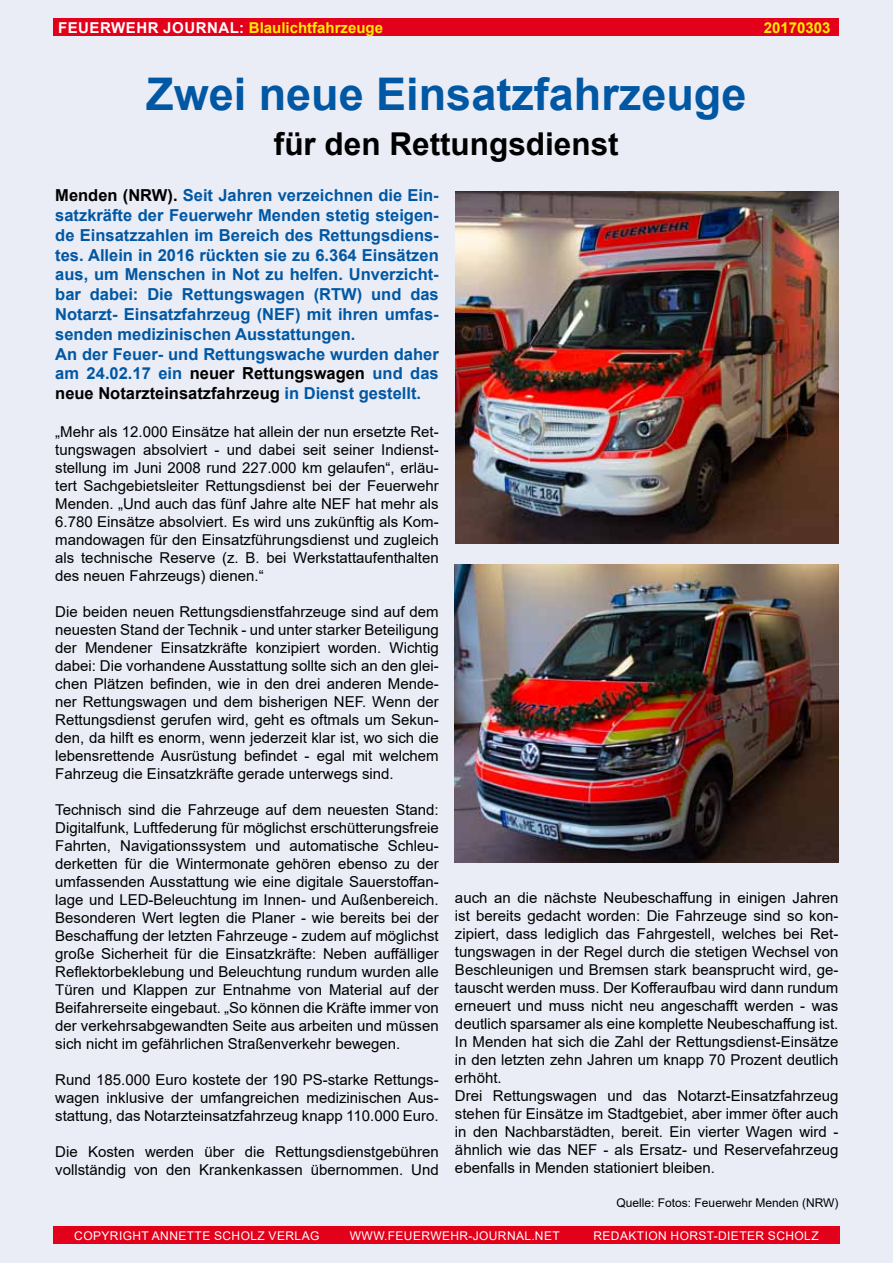
<style>
.page{position:relative;width:893px;height:1263px;background:#eaecf6}
.page>*{position:absolute;margin:0;border:0;box-sizing:border-box;transform-origin:0 0}
.t1{font:700 45px "Arial";color:#0057a3}
.t2{font:700 31.5px "Arial";color:#000}
.t3{font:700 16.5px/19.8px "Arial";color:#0057a3}
.t4{font:700 16.5px "Arial";color:#000}
.t5{font:15px/18px "Arial";color:#000;text-align:justify}
.t6{font:700 15px "Arial";letter-spacing:.02em;color:#ffed00}
.t7{font:700 15px "Arial";color:#ffed00}
.t8{font:12px "Arial";letter-spacing:.035em;color:#fff}
.t9{font:12px "Arial";color:#000}
.s1{color:#fff}
.s2{color:#000}
</style>
<div class="page">
<div style="left:53px;top:1226px;width:787px;height:18px;background:#e2001a"></div>
<div style="left:54px;top:18px;width:785px;height:18px;background:#e2001a"></div>
<img style="left:455px;top:192px;width:384px;height:352px">
<img style="left:454px;top:565px;width:384px;height:297px">
<p class="t6" style="left:58px;top:17px;width:327px"><span class="s1">Feuerwehr Journal:</span> Blaulichtfahrzeuge</p>
<p class="t7" style="left:764px;top:17px;width:68px">20170303</p>
<h1 class="t1" style="left:146px;top:63px;width:602px">Zwei neue Einsatzfahrzeuge</h1>
<h2 class="t2" style="left:274px;top:122px;width:346px">für den Rettungsdienst</h2>
<p class="t4" style="left:55px;top:184px;width:87px">Menden (NRW</p>
<p class="t3" style="left:55px;top:186px;width:385px;text-indent:112px"><span class="s2">).</span> Seit Jahren verzeichnen die Ein&shy;satzkräfte der Feuerwehr Menden stetig steigen&shy;de Einsatzzahlen im Bereich des Rettungsdiens&shy;tes. Allein in 2016 rückten sie zu 6.364 Einsätzen aus, um Menschen in Not zu helfen. Unverzicht&shy;bar dabei: Die Rettungswagen (RTW) und das Notarzt- Einsatzfahrzeug (NE F) mit ihren umfas&shy;senden medizinischen Ausstattungen.<br>An der Feuer- und Rettungswache wurden daher am 24.02.17 ein <span class="s2">neuer Rettungswagen</span> und das <span class="s2">neue Notarzteinsatzfahrzeug</span> in Dienst gestellt.</p>
<p class="t5" style="left:55px;top:423px;width:385px">„Mehr als 12.000 Einsätze hat allein der nun ersetzte Ret&shy;tungswagen absolviert - und dabei seit seiner I ndienst&shy;stellung im Juni 2008 rund 227.000 km gelaufen“, erläu&shy;tert Sachgebietsleiter Rettungsdienst bei der Feuerwehr Menden. „U nd auch das fünf Jahre alte NEF</p>
<p class="t5" style="left:55px;top:495px;width:385px;text-indent:300px">hat mehr als 6.780 Einsätze absolviert. Es wird uns zukünftig als Kom&shy;mandowagen für den Einsatzführungsdienst und zugleich als technische Reserve (z. B. bei Werkstattaufenthalten des neuen Fahrzeugs) dienen.“</p>
<p class="t5" style="left:55px;top:603px;width:385px">Die beiden neuen Rettungsdienstfahrzeuge sind auf dem neuesten Stand der Technik - und unter starker Beteiligung der Mendener Einsatzkräfte konzipiert worden. Wichtig dabei: Die vorhandene Ausstattung sollte sich an den glei&shy;chen Plätzen befinden, wie in den drei anderen Mende&shy;ner Rettungswagen und dem bisherigen NEF</p>
<p class="t5" style="left:55px;top:693px;width:385px;text-indent:307px">. Wenn der Rettungsdienst gerufen wird, geht es oftmals um Sekun&shy;den, da hilft es enorm, wenn jederzeit klar ist, wo sich die lebensrettende Ausrüstung befindet - egal mit welchem Fahrzeug die Einsatzkräfte gerade unterwegs sind.</p>
<p class="t5" style="left:55px;top:801px;width:385px">Technisch sind die Fahrzeuge auf dem neuesten Stand:<br>Digitalfunk, Luftfederung für möglichst erschütterungsfreie Fahrten, Navigationssystem und automatische Schleu&shy;derketten für die Wintermonate gehören ebenso zu der umfassenden Ausstattung wie eine digitale Sauerstoffan&shy;lage und LED</p>
<p class="t5" style="left:455px;top:888px;width:385px;text-align:left">auch an die nächste Neubeschaffung in einigen Jahren ist bereits gedacht worden: Die Fahrzeuge sind so kon&shy;zipiert, dass lediglich das Fahrgestell, welches bei Ret&shy;tungswagen in der Regel durch die stetigen Wechsel von Beschleunigen und Bremsen stark beansprucht wird, ge&shy;tauscht werden muss. Der Kofferaufbau wird dann rundum erneuert und muss nicht neu angeschafft werden - was deutlich sparsamer als eine komplette Neubeschaffung ist.<br>I n Menden hat sich die Zahl der Rettungsdienst-Einsätze in den letzten zehn Jahren um knapp 70 Prozent deutlich erhöht.<br>Drei Rettungswagen und das N otarzt-Einsatzfahrzeug stehen für Einsätze im Stadtgebiet, aber immer öfter auch in den Nachbarstädten, bereit. Ein vierter Wagen wird - ähnlich wie das NEF</p>
<p class="t5" style="left:55px;top:891px;width:385px;text-indent:93px">-Beleuchtung im I nnen- und Außenbereich.<br>Besonderen Wert legten die Planer - wie bereits bei der Beschaffung der letzten Fahrzeuge - zudem auf möglichst große Sicherheit für die Einsatzkräfte: Neben auffälliger Reflektorbeklebung und Beleuchtung rundum wurden alle Türen und Klappen zur Entnahme von Material auf der Beifahrerseite eingebaut. „So können die Kräfte immer von der verkehrsabgewandten Seite aus arbeiten und müssen sich nicht im gefährlichen Straßenverkehr bewegen.</p>
<p class="t5" style="left:55px;top:1071px;width:385px">Rund 185.000 Euro kostete der 190 PS-starke Rettungs&shy;wagen inklusive der umfangreichen medizinischen Aus&shy;stattung, das Notarzteinsatzfahrzeug knapp 110.000 Euro.</p>
<p class="t5" style="left:55px;top:1143px;width:385px">Die Kosten werden über die Rettungsdienstgebühren vollständig von den Krankenkassen übernommen. U nd</p>
<p class="t5" style="left:455px;top:1140px;width:385px;text-indent:148px">- als Ersatz- und Reservefahrzeug ebenfalls in Menden stationiert bleiben.</p>
<p class="t9" style="left:617px;top:1194px;width:200px">Quelle: Fotos: Feuerwehr Menden (NRW</p>
<p class="t9" style="left:834px;top:1194px;width:5px">)</p>
<p class="t8" style="left:74px;top:1227px;width:247px">Copyright Annette Scholz Verlag</p>
<p class="t8" style="left:350px;top:1227px;width:211px">www.feuerwehr-journal.net</p>
<p class="t8" style="left:593px;top:1227px;width:227px">Redaktion Horst-Dieter Scholz</p>
</div>
